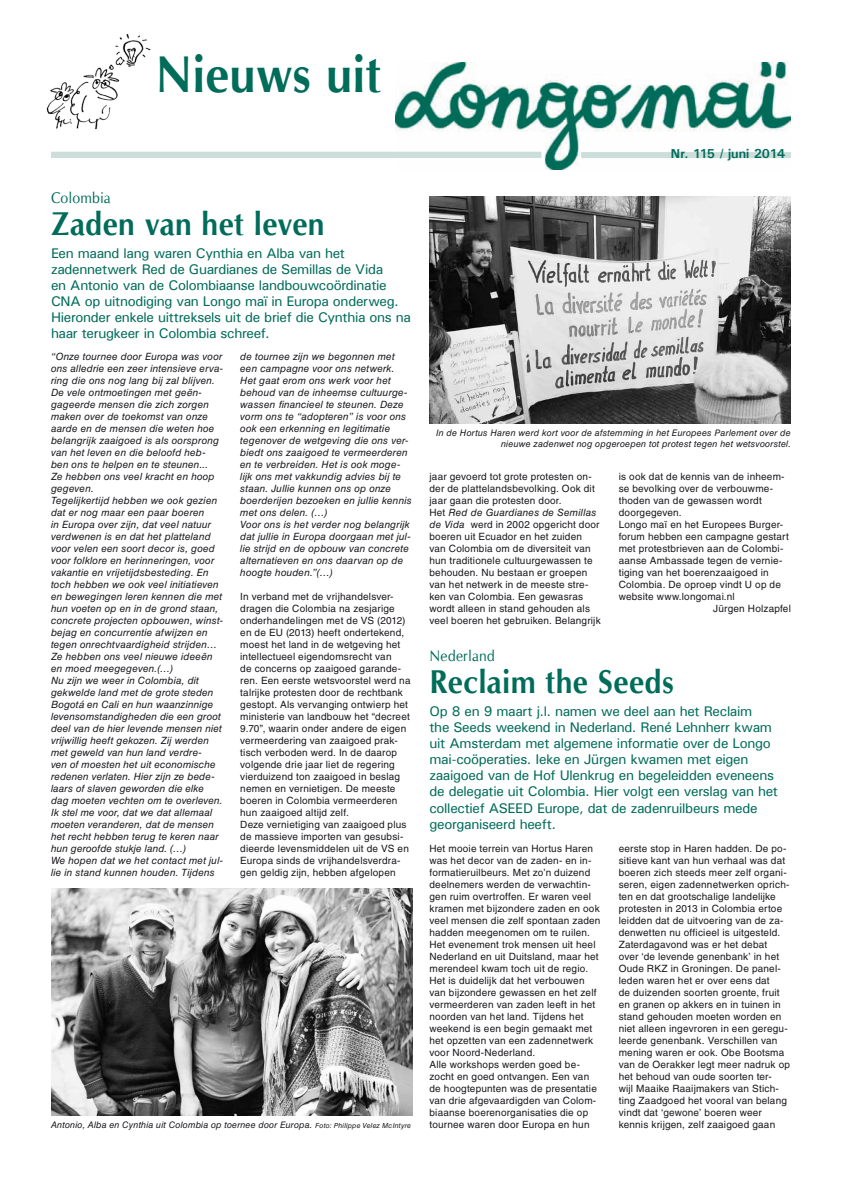
<style>
.page{position:relative;width:842px;height:1191px;background:#fff}
.page>*{position:absolute;margin:0;border:0;box-sizing:border-box;transform-origin:0 0}
.t1{font:700 51.7px "Cg Omega";letter-spacing:.005em;color:#006c5a;scale:.91 1}
.t2{font:700 33px "Cg Omega";letter-spacing:.015em;color:#006c5a;scale:.91 1}
.t3{font:15.4px "Cg Omega";letter-spacing:.015em;color:#006c5a;scale:.91 1}
.t4{font:14px/16px "Univers";letter-spacing:-.025em;color:#006c5a}
.t5{font:700 13px "Univers";letter-spacing:.005em;color:#006c5a}
.t6{font:10px/12px "Helvetica LT Std";letter-spacing:.02em;color:#1a171c}
.t7{font:italic 10px/12px "Helvetica LT Std";letter-spacing:.015em;color:#1a171c}
.t8{font:italic 9px/10.8px "Helvetica LT Std";letter-spacing:.02em;color:#1a171c;text-align:right}
.s1{font-size:7px}
.s2{font-style:italic}
</style>
<div class="page">
<img style="left:396px;top:62px;width:395px;height:107px">
<div style="left:51px;top:152px;width:490px;height:6px;background:#ccded9"></div>
<div style="left:581px;top:152px;width:210px;height:6px;background:#ccded9"></div>
<img style="left:46px;top:34px;width:104px;height:95px">
<img style="left:429px;top:197px;width:362px;height:227px">
<img style="left:51px;top:888px;width:361px;height:227px">
<h1 class="t1" style="left:156px;top:44px;width:249px">Nieuws uit</h1>
<h3 class="t3" style="left:51px;top:189px;width:67px">Colombia</h3>
<h2 class="t2" style="left:51px;top:204px;width:302px">Zaden van het leven</h2>
<p class="t4" style="left:51px;top:245px;width:361px">Een maand lang waren Cynthia en Alba van het zadennetwerk Red de Guardianes de Semillas de Vida<br>en Antonio van de Colombiaanse landbouwcoördinatie CNA op uitnodiging van Longo maï in Europa onderweg.<br>Hieronder enkele uittreksels uit de brief die Cynthia ons na haar terugkeer in Colombia schreef.</p>
<p class="t7" style="left:51px;top:350px;width:174px">“Onze tournee door Europa was voor ons alledrie een zeer intensieve erva&shy;ring die ons nog lang bij zal blijven.<br>De vele ontmoetingen met geën&shy;gageerde mensen die zich zorgen maken over de toekomst van onze aarde en de mensen die weten hoe belangrijk zaaigoed is als oorsprong van het leven en die beloofd heb&shy;ben ons te helpen en te steunen...<br>Ze hebben ons veel kracht en hoop gegeven.<br>Tegelijkertijd hebben we ook gezien dat er nog maar een paar boeren<br>in Europa over zijn, dat veel natuur verdwenen is en dat het platteland voor velen een soort decor is, goed voor folklore en herinneringen, voor vakantie en vrijetijdsbesteding. En toch hebben we ook veel initiatieven en bewegingen leren kennen die met hun voeten op en in de grond staan, concrete projecten opbouwen, winst&shy;bejag en concurrentie afwijzen en tegen onrechtvaardigheid strijden… Ze hebben ons veel nieuwe ideeën en moed meegegeven.(…)<br>Nu zijn we weer in Colombia, dit gekwelde land met de grote steden Bogotá en Cali en hun waanzinnige levensomstandigheden die een groot deel van de hier levende mensen niet vrijwillig heeft gekozen. Zij werden met geweld van hun land verdre-<br>ven of moesten het uit economische redenen verlaten. Hier zijn ze bede&shy;laars of slaven geworden die elke dag moeten vechten om te overleven.<br>Ik stel me voor, dat we dat allemaal moeten veranderen, dat de mensen het recht hebben terug te keren naar hun geroofde stukje land. (…)<br>We hopen dat we het contact met jul&shy;lie in stand kunnen houden. Tijdens</p>
<p class="t7" style="left:240px;top:350px;width:173px">de tournee zijn we begonnen met een campagne voor ons netwerk.<br>Het gaat erom ons werk voor het behoud van de inheemse cultuurge&shy;wassen financieel te steunen. Deze vorm ons te “adopteren” is voor ons ook een erkenning en legitimatie tegenover de wetgeving die ons ver&shy;biedt ons zaaigoed te vermeerderen en te verbreiden. Het is ook moge&shy;lijk ons met vakkundig advies bij te staan. Jullie kunnen ons op onze boerderijen bezoeken en jullie kennis met ons delen. (…)<br>Voor ons is het verder nog belangrijk dat jullie in Europa doorgaan met jul&shy;lie strijd en de opbouw van concrete alternatieven en ons daarvan op de hoogte houden.”(…)</p>
<p class="t6" style="left:240px;top:590px;width:172px">In verband met de vrijhandelsver&shy;dragen die Colombia na zesjarige onderhandelingen met de VS (2012) en de EU (2013) heeft ondertekend, moest het land in de wetgeving het intellectueel eigendomsrecht van<br>de concerns op zaaigoed garande&shy;ren. Een eerste wetsvoorstel werd na talrijke protesten door de rechtbank gestopt. Als vervanging ontwierp het ministerie van landbouw het “decreet 9.70”, waarin onder andere de eigen vermeerdering van zaaigoed prak&shy;tisch verboden werd. In de daarop volgende drie jaar liet de regering vierduizend ton zaaigoed in beslag nemen en vernietigen. De meeste boeren in Colombia vermeerderen hun zaaigoed altijd zelf.<br>Deze vernietiging van zaaigoed plus de massieve importen van gesubsi&shy;dieerde levensmiddelen uit de VS en Europa sinds de vrijhandelsverdra&shy;gen geldig zijn, hebben afgelopen</p>
<p class="t8" style="left:51px;top:1119px;width:362px">Antonio, Alba en Cynthia uit Colombia op toernee door Europa. <span class="s1">Foto: Philippe Velez McIntyre</span></p>
<h3 class="t5" style="left:671px;top:146px;width:116px">Nr. 115 / juni 2014</h3>
<p class="t8" style="left:436px;top:427px;width:356px">In de Hortus Haren werd kort voor de afstemming in het Europees Parlement over de nieuwe zadenwet nog opgeroepen tot protest tegen het wetsvoorstel.</p>
<p class="t6" style="left:429px;top:470px;width:173px">jaar gevoerd tot grote protesten on&shy;der de plattelandsbevolking. Ook dit jaar gaan die protesten door.<br>Het <span class="s2">Red de Guardianes de Semillas de Vida</span> werd in 2002 opgericht door boeren uit Ecuador en het zuiden van Colombia om de diversiteit van hun traditionele cultuurgewassen te behouden. Nu bestaan er groepen van het netwerk in de meeste stre&shy;ken van Colombia. Een gewasras wordt alleen in stand gehouden als veel boeren het gebruiken. Belangrijk</p>
<p class="t6" style="left:619px;top:470px;width:167px">is ook dat de kennis van de inheem-</p>
<p class="t6" style="left:619px;top:482px;width:156px">se bevolking over de verbouwme-</p>
<p class="t6" style="left:619px;top:494px;width:145px">thoden van de gewassen wordt</p>
<p class="t6" style="left:619px;top:506px;width:65px">doorgegeven.</p>
<p class="t6" style="left:619px;top:518px;width:166px">Longo maï en het Europees Burger-</p>
<p class="t6" style="left:619px;top:530px;width:172px">forum hebben een campagne gestart</p>
<p class="t6" style="left:619px;top:542px;width:166px">met protestbrieven aan de Colombi-</p>
<p class="t6" style="left:619px;top:554px;width:165px">aanse Ambassade tegen de vernie-</p>
<p class="t6" style="left:619px;top:566px;width:152px">tiging van het boerenzaaigoed in</p>
<p class="t6" style="left:619px;top:578px;width:164px">Colombia. De oproep vindt U op de</p>
<p class="t6" style="left:619px;top:590px;width:118px">website www.longomai.nl</p>
<p class="t6" style="left:713px;top:602px;width:79px">Jürgen Holzapfel</p>
<h3 class="t3" style="left:429px;top:647px;width:73px">Nederland</h3>
<h2 class="t2" style="left:429px;top:663px;width:270px">Reclaim the Seeds</h2>
<p class="t4" style="left:429px;top:703px;width:350px">Op 8 en 9 maart j.l. namen we deel aan het Reclaim<br>the Seeds weekend in Nederland. René Lehnherr kwam uit Amsterdam met algemene informatie over de Longo mai-coöperaties. Ieke en Jürgen kwamen met eigen zaaigoed van de Hof Ulenkrug en begeleidden eveneens de delegatie uit Colombia. Hier volgt een verslag van het collectief ASEED Europe, dat de zadenruilbeurs mede georganiseerd heeft.</p>
<p class="t6" style="left:429px;top:842px;width:172px">Het mooie terrein van Hortus Haren was het decor van de zaden- en in&shy;formatieruilbeurs. Met zo’n duizend deelnemers werden de verwachtin&shy;gen ruim overtroffen. Er waren veel kramen met bijzondere zaden en ook veel mensen die zelf spontaan zaden hadden meegenomen om te ruilen.<br>Het evenement trok mensen uit heel Nederland en uit Duitsland, maar het merendeel kwam toch uit de regio.<br>Het is duidelijk dat het verbouwen van bijzondere gewassen en het zelf vermeerderen van zaden leeft in het noorden van het land. Tijdens het weekend is een begin gemaakt met het opzetten van een zadennetwerk voor Noord-Nederland.<br>Alle workshops werden goed be&shy;zocht en goed ontvangen. Een van de hoogtepunten was de presentatie van drie afgevaardigden van Colom&shy;biaanse boerenorganisaties die op tournee waren door Europa en hun</p>
<p class="t6" style="left:619px;top:842px;width:173px">eerste stop in Haren hadden. De po&shy;sitieve kant van hun verhaal was dat boeren zich steeds meer zelf organi&shy;seren, eigen zadennetwerken oprich&shy;ten en dat grootschalige landelijke protesten in 2013 in Colombia ertoe leidden dat de uitvoering van de za&shy;denwetten nu officieel is uitgesteld.<br>Zaterdagavond was er het debat<br>over ‘de levende genenbank’ in het Oude RKZ in Groningen. De panel&shy;leden waren het er over eens dat<br>de duizenden soorten groente, fruit en granen op akkers en in tuinen in stand gehouden moeten worden en niet alleen ingevroren in een geregu&shy;leerde genenbank. Verschillen van mening waren er ook. Obe Bootsma van de Oerakker legt meer nadruk op het behoud van oude soorten ter-<br>wijl Maaike Raaijmakers van Stich&shy;ting Zaadgoed het vooral van belang vindt dat ‘gewone’ boeren weer kennis krijgen, zelf zaaigoed gaan</p>
</div>
